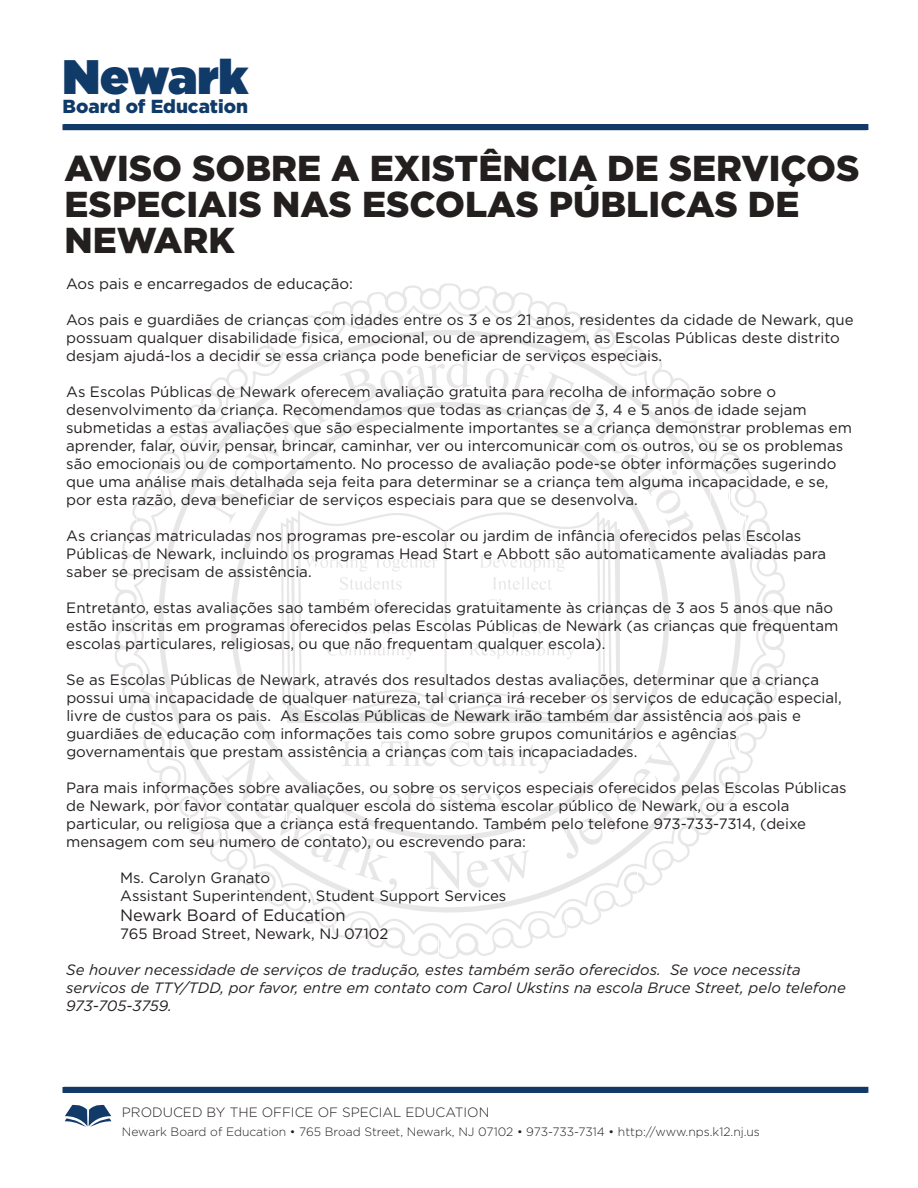
<style>
.page{position:relative;width:918px;height:1188px;background:#fff}
.page>*{position:absolute;margin:0;border:0;box-sizing:border-box;transform-origin:0 0}
.t1{font:900 48.45px "Gotham";color:#103a68}
.t2{font:900 36px/36px "Gotham";color:#241f1f}
.t3{font:900 18.9px "Gotham";color:#103a68}
.t4{font:16.5px "Gotham";color:#241f1f}
.t5{font:15px/18px "Gotham";color:#241f1f}
.t6{font:italic 15px/18px "Gotham";color:#241f1f}
.t7{font:300 13.5px "Gotham";color:#241f1f}
.t8{font:300 12.15px "Gotham";color:#241f1f}
</style>
<div class="page">
<svg style="left:112px;top:283px;width:676px;height:676px"></svg>
<svg style="left:579px;top:706px;width:40px;height:17px"></svg>
<hr style="left:617px;top:530px;width:3px;height:177px;background:#111212">
<svg style="left:485px;top:363px;width:208px;height:183px"></svg>
<svg style="left:65px;top:1104px;width:47px;height:23px"></svg>
<div style="left:63px;top:1087px;width:804px;height:6px;background:#123a69"></div>
<div style="left:63px;top:124px;width:804px;height:6px;background:#123a69"></div>
<h1 class="t1" style="left:62px;top:43px;width:187px">Newark</h1>
<p class="t3" style="left:63px;top:94px;width:187px">Board of Education</p>
<h2 class="t2" style="left:65px;top:150px;width:796px">AVISO SOBRE A EXISTÊNCIA DE SERVIÇOS<br>ESPECIAIS NAS ESCOLAS PÚBLICAS DE<br>NEWARK</h2>
<p class="t5" style="left:66px;top:274px;width:288px">Aos pais e encarregados de educação:</p>
<p class="t5" style="left:66px;top:310px;width:789px">Aos pais e guardiães de crianças com idades entre os 3 e os 21 anos, residentes da cidade de Newark, que possuam qualquer disabilidade fisica, emocional, ou de aprendizagem, as Escolas Públicas deste distrito desjam ajudá-los a decidir se essa criança pode beneficiar de serviços especiais.</p>
<p class="t5" style="left:66px;top:382px;width:787px">As Escolas Públicas de Newark oferecem avaliação gratuita para recolha de informação sobre o desenvolvimento da criança. Recomendamos que todas as crianças de 3, 4 e 5 anos de idade sejam submetidas a estas avaliações que são especialmente importantes se a criança demonstrar problemas em aprender, falar, ouvir, pensar, brincar, caminhar, ver ou intercomunicar com os outros, ou se os problemas são emocionais ou de comportamento. No processo de avaliação pode-se obter informações sugerindo que uma análise mais detalhada seja feita para determinar se a criança tem alguma incapacidade, e se, por esta razão, deva beneficiar de serviços especiais para que se desenvolva.</p>
<p class="t5" style="left:66px;top:526px;width:761px">As crianças matriculadas nos programas pre-escolar ou jardim de infância oferecidos pelas Escolas<br>Públicas de Newark, incluindo os programas Head Start e Abbott são automaticamente avaliadas para saber se precisam de assistência.</p>
<p class="t5" style="left:66px;top:598px;width:774px">Entretanto, estas avaliações sao também oferecidas gratuitamente às crianças de 3 aos 5 anos que não estão inscritas em programas oferecidos pelas Escolas Públicas de Newark (as crianças que frequentam escolas particulares, religiosas, ou que não frequentam qualquer escola).</p>
<p class="t5" style="left:66px;top:670px;width:777px">Se as Escolas Públicas de Newark, através dos resultados destas avaliações, determinar que a criança possui uma incapacidade de qualquer natureza, tal criança irá receber os serviços de educação especial, livre de custos para os pais. As Escolas Públicas de Newark irão também dar assistência aos pais e guardiães de educação com informações tais como sobre grupos comunitários e agências governamentais que prestam assistência a crianças com tais incapaciadades.</p>
<p class="t5" style="left:66px;top:778px;width:782px">Para mais informações sobre avaliações, ou sobre os serviços especiais oferecidos pelas Escolas Públicas de Newark, por favor contatar qualquer escola do sistema escolar público de Newark, ou a escola particular, ou religiosa que a criança está frequentando. Também pelo telefone 973-733-7314, (deixe mensagem com seu numero de contato), ou escrevendo para:</p>
<p class="t5" style="left:120px;top:868px;width:388px">Ms. Carolyn Granato<br>Assistant Superintendent, Student Support Services</p>
<p class="t4" style="left:120px;top:904px;width:227px">Newark Board of Education</p>
<p class="t5" style="left:120px;top:924px;width:270px">765 Broad Street, Newark, NJ 07102</p>
<p class="t6" style="left:66px;top:960px;width:781px">Se houver necessidade de serviços de tradução, estes também serão oferecidos. Se voce necessita servicos de TTY/TDD, por favor, entre em contato com Carol Ukstins na escola Bruce Street, pelo telefone<br>973-705-3759.</p>
<p class="t7" style="left:122px;top:1104px;width:369px">PRODUCED BY THE OFFICE OF SPECIAL EDUCATION</p>
<p class="t8" style="left:122px;top:1124px;width:640px">Newark Board of Education • 765 Broad Street, Newark, NJ 07102 • 973-733-7314 • http://www.nps.k12.nj.us</p>
</div>
